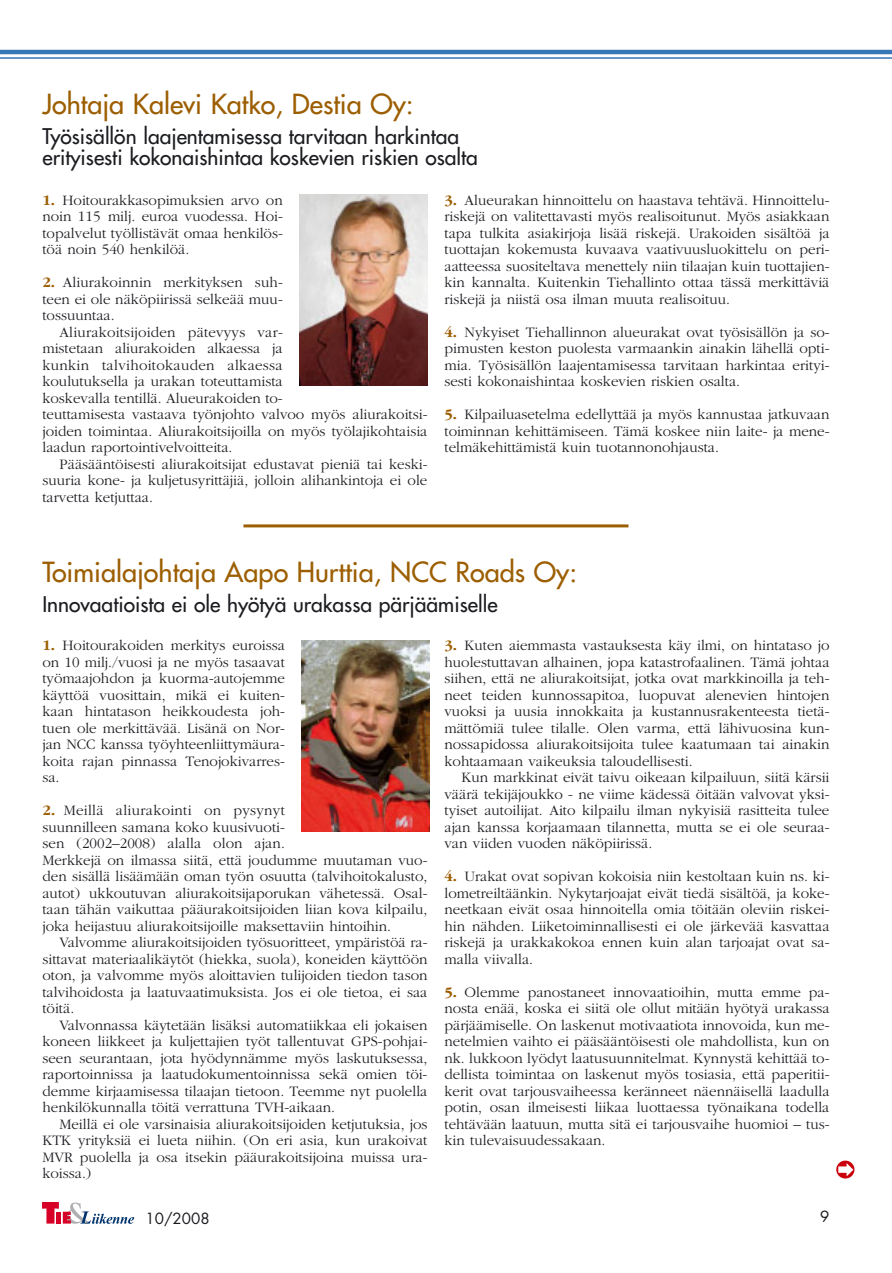
<style>
.page{position:relative;width:892px;height:1273px;background:#fff}
.page>*{position:absolute;margin:0;border:0;box-sizing:border-box;transform-origin:0 0}
.t1{font:27px "Futura";color:#9c5e00}
.t2{font:21px/21px "Futura";color:#1b1c20}
.t3{font:300 15px/16.5px "Garamond";color:#1b1c20;text-align:justify}
.t4{font:15px "Futura";color:#1b1c20}
.s1{font-weight:700;color:#9c5e00}
</style>
<div class="page">
<svg style="left:42px;top:1202px;width:92px;height:21px"></svg>
<hr style="left:0;top:50px;width:891px;height:4px;background:#3677b6">
<hr style="left:0;top:57px;width:891px;height:2px;background:#3677b6">
<img style="left:836px;top:1160px;width:19px;height:19px">
<hr style="left:243px;top:524px;width:385px;height:3px;background:#9c5e00">
<img style="left:302px;top:640px;width:127px;height:191px">
<img style="left:300px;top:194px;width:127px;height:192px">
<h1 class="t1" style="left:42px;top:91px;width:372px">Johtaja Kalevi Katko, Destia Oy:</h1>
<h2 class="t2" style="left:42px;top:127px;width:437px">Työsisällön laajentamisessa tarvitaan harkintaa erityisesti kokonaishintaa koskevien riskien osalta</h2>
<p class="t3" style="left:42px;top:193px;width:242px"><span class="s1">1.</span> Hoitourakkasopimuksien arvo on noin 115 milj. euroa vuodessa. Hoi&shy;topalvelut työllistävät omaa henkilös&shy;töä noin 540 henkilöä.</p>
<p class="t3" style="left:42px;top:275px;width:242px"><span class="s1">2.</span> Aliurakoinnin merkityksen suh&shy;teen ei ole näköpiirissä selkeää muu&shy;tossuuntaa.</p>
<p class="t3" style="left:42px;top:325px;width:386px;text-align:left;text-indent:17px">Aliurakoitsijoiden pätevyys var-<br>mistetaan aliurakoiden alkaessa ja<br>kunkin talvihoitokauden alkaessa<br>koulutuksella ja urakan toteuttamista<br>koskevalla tentillä. Alueurakoiden to-<br>teuttamisesta vastaava työnjohto valvoo myös aliurakoitsi&shy;joiden toimintaa. Aliurakoitsijoilla on myös työlajikohtaisia laadun raportointivelvoitteita.</p>
<p class="t3" style="left:42px;top:457px;width:386px;text-indent:17px">Pääsääntöisesti aliurakoitsijat edustavat pieniä tai keski&shy;suuria kone- ja kuljetusyrittäjiä, jolloin alihankintoja ei ole tarvetta ketjuttaa.</p>
<p class="t3" style="left:444px;top:193px;width:386px"><span class="s1">3.</span> Alueurakan hinnoittelu on haastava tehtävä. Hinnoittelu&shy;riskejä on valitettavasti myös realisoitunut. Myös asiakkaan tapa tulkita asiakirjoja lisää riskejä. Urakoiden sisältöä ja tuottajan kokemusta kuvaava vaativuusluokittelu on peri&shy;aatteessa suositeltava menettely niin tilaajan kuin tuottajien&shy;kin kannalta. Kuitenkin Tiehallinto ottaa tässä merkittäviä riskejä ja niistä osa ilman muuta realisoituu.</p>
<p class="t3" style="left:444px;top:325px;width:386px"><span class="s1">4.</span> Nykyiset Tiehallinnon alueurakat ovat työsisällön ja so&shy;pimusten keston puolesta varmaankin ainakin lähellä opti&shy;mia. Työsisällön laajentamisessa tarvitaan harkintaa erityi&shy;sesti kokonaishintaa koskevien riskien osalta.</p>
<p class="t3" style="left:444px;top:407px;width:386px"><span class="s1">5.</span> Kilpailuasetelma edellyttää ja myös kannustaa jatkuvaan toiminnan kehittämiseen. Tämä koskee niin laite- ja mene&shy;telmäkehittämistä kuin tuotannonohjausta.</p>
<h1 class="t1" style="left:42px;top:558px;width:536px">Toimialajohtaja Aapo Hurttia, NCC Roads Oy:</h1>
<h2 class="t2" style="left:42px;top:595px;width:456px">Innovaatioista ei ole hyötyä urakassa pärjäämiselle</h2>
<p class="t3" style="left:42px;top:638px;width:244px"><span class="s1">1.</span> Hoitourakoiden merkitys euroissa on 10 milj./vuosi ja ne myös tasaavat työmaajohdon ja kuorma-autojemme käyttöä vuosittain, mikä ei kuiten&shy;kaan hintatason heikkoudesta joh&shy;tuen ole merkittävää. Lisänä on Nor&shy;jan NCC kanssa työyhteenliittymäura&shy;koita rajan pinnassa Tenojokivarres&shy;sa.</p>
<p class="t3" style="left:42px;top:803px;width:386px;text-align:left"><span class="s1">2.</span> Meillä aliurakointi on pysynyt<br>suunnilleen samana koko kuusivuoti-<br>sen (2002–2008) alalla olon ajan.<br>Merkkejä on ilmassa siitä, että joudumme muutaman vuo&shy;den sisällä lisäämään oman työn osuutta (talvihoitokalusto, autot) ukkoutuvan aliurakoitsijaporukan vähetessä. Osal&shy;taan tähän vaikuttaa pääurakoitsijoiden liian kova kilpailu, joka heijastuu aliurakoitsijoille maksettaviin hintoihin.</p>
<p class="t3" style="left:42px;top:935px;width:386px;text-indent:17px">Valvomme aliurakoitsijoiden työsuoritteet, ympäristöä ra&shy;sittavat materiaalikäytöt (hiekka, suola), koneiden käyttöön oton, ja valvomme myös aloittavien tulijoiden tiedon tason talvihoidosta ja laatuvaatimuksista. Jos ei ole tietoa, ei saa töitä.</p>
<p class="t3" style="left:42px;top:1018px;width:386px;text-indent:17px">Valvonnassa käytetään lisäksi automatiikkaa eli jokaisen koneen liikkeet ja kuljettajien työt tallentuvat GPS-pohjai&shy;seen seurantaan, jota hyödynnämme myös laskutuksessa, raportoinnissa ja laatudokumentoinnissa sekä omien töi&shy;demme kirjaamisessa tilaajan tietoon. Teemme nyt puolella henkilökunnalla töitä verrattuna TVH-aikaan.</p>
<p class="t3" style="left:42px;top:1117px;width:386px;text-indent:17px">Meillä ei ole varsinaisia aliurakoitsijoiden ketjutuksia, jos KTK yrityksiä ei lueta niihin. (On eri asia, kun urakoivat MVR puolella ja osa itsekin pääurakoitsijoina muissa ura&shy;koissa.)</p>
<p class="t3" style="left:444px;top:638px;width:386px"><span class="s1">3.</span> Kuten aiemmasta vastauksesta käy ilmi, on hintataso jo huolestuttavan alhainen, jopa katastrofaalinen. Tämä johtaa siihen, että ne aliurakoitsijat, jotka ovat markkinoilla ja teh&shy;neet teiden kunnossapitoa, luopuvat alenevien hintojen vuoksi ja uusia innokkaita ja kustannusrakenteesta tietä&shy;mättömiä tulee tilalle. Olen varma, että lähivuosina kun&shy;nossapidossa aliurakoitsijoita tulee kaatumaan tai ainakin kohtaamaan vaikeuksia taloudellisesti.</p>
<p class="t3" style="left:444px;top:770px;width:386px;text-indent:17px">Kun markkinat eivät taivu oikeaan kilpailuun, siitä kärsii väärä tekijäjoukko - ne viime kädessä öitään valvovat yksi&shy;tyiset autoilijat. Aito kilpailu ilman nykyisiä rasitteita tulee ajan kanssa korjaamaan tilannetta, mutta se ei ole seuraa&shy;van viiden vuoden näköpiirissä.</p>
<p class="t3" style="left:444px;top:869px;width:386px"><span class="s1">4.</span> Urakat ovat sopivan kokoisia niin kestoltaan kuin ns. ki&shy;lometreiltäänkin. Nykytarjoajat eivät tiedä sisältöä, ja koke&shy;neetkaan eivät osaa hinnoitella omia töitään oleviin riskei&shy;hin nähden. Liiketoiminnallisesti ei ole järkevää kasvattaa riskejä ja urakkakokoa ennen kuin alan tarjoajat ovat sa&shy;malla viivalla.</p>
<p class="t3" style="left:444px;top:985px;width:386px"><span class="s1">5.</span> Olemme panostaneet innovaatioihin, mutta emme pa&shy;nosta enää, koska ei siitä ole ollut mitään hyötyä urakassa pärjäämiselle. On laskenut motivaatiota innovoida, kun me&shy;netelmien vaihto ei pääsääntöisesti ole mahdollista, kun on nk. lukkoon lyödyt laatusuunnitelmat. Kynnystä kehittää to&shy;dellista toimintaa on laskenut myös tosiasia, että paperitii&shy;kerit ovat tarjousvaiheessa keränneet näennäisellä laadulla potin, osan ilmeisesti liikaa luottaessa työnaikana todella tehtävään laatuun, mutta sitä ei tarjousvaihe huomioi – tus&shy;kin tulevaisuudessakaan.</p>
<p class="t4" style="left:145px;top:1211px;width:65px">10/2008</p>
<p class="t4" style="left:820px;top:1209px;width:11px">9</p>
</div>
